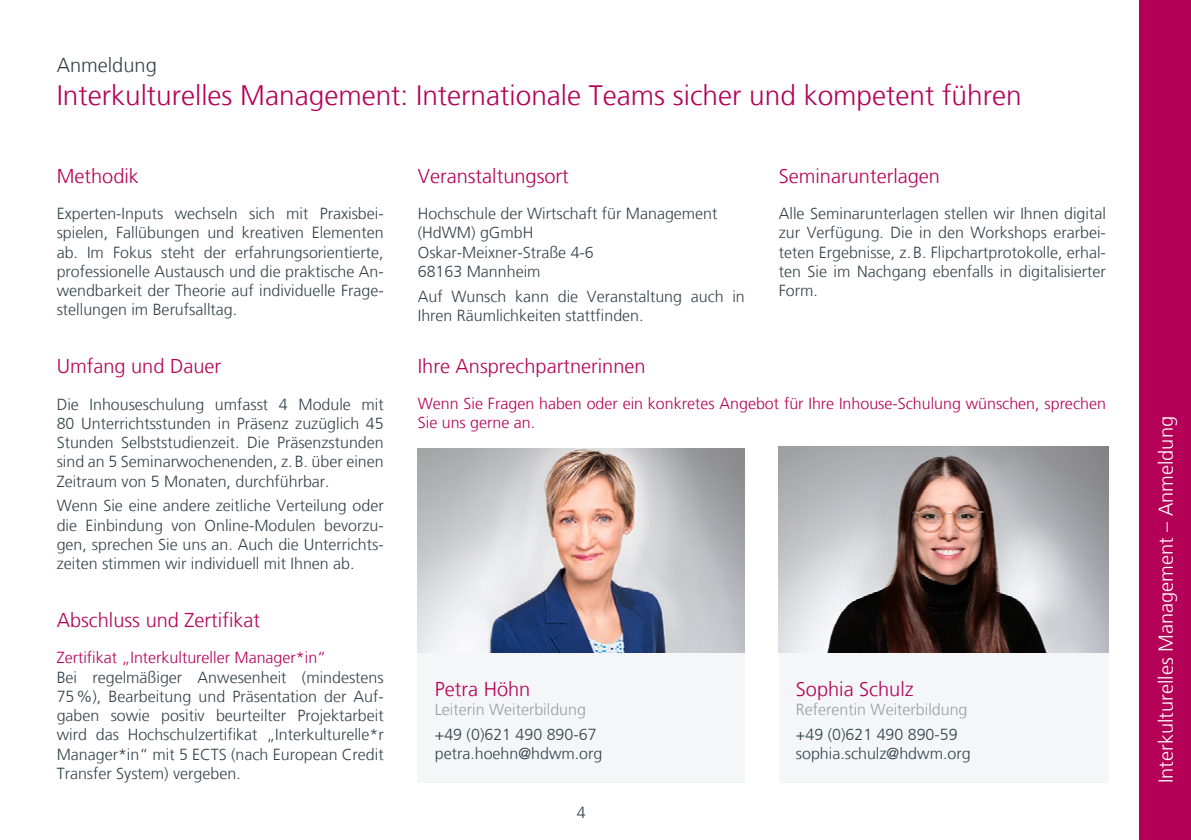
<style>
.page{position:relative;width:1191px;height:840px;background:#fff}
.page>*{position:absolute;margin:0;border:0;box-sizing:border-box;transform-origin:0 0}
.t1{font:300 28px "Frutiger LT";color:#b40056}
.t2{font:300 20px "Frutiger LT";color:#b40056}
.t3{font:300 20px "Frutiger LT";color:#fff}
.t4{font:300 20px "Frutiger LT";color:#33424a}
.t5{font:300 16px/19.2px "Frutiger LT";color:#33424a;text-align:justify}
.t6{font:300 16px/19.2px "Frutiger LT";color:#b40056}
.t7{font:300 16px "Frutiger LT";color:#9d9d9c}
</style>
<div class="page">
<div style="left:1140px;top:0;width:51px;height:839px;background:#b40056"></div>
<div style="left:779px;top:652px;width:329px;height:130px;background:#f4f6f8"></div>
<div style="left:418px;top:652px;width:327px;height:130px;background:#f4f6f8"></div>
<img style="left:779px;top:446px;width:329px;height:206px">
<img style="left:418px;top:448px;width:327px;height:204px">
<p class="t4" style="left:57px;top:53px;width:102px">Anmeldung</p>
<h1 class="t1" style="left:57px;top:80px;width:966px">Interkulturelles Management: Internationale Teams sicher und kompetent führen</h1>
<p class="t2" style="left:57px;top:165px;width:84px">Methodik</p>
<p class="t5" style="left:57px;top:204px;width:328px">Experten-Inputs wechseln sich mit Praxisbei&shy;spielen, Fallübungen und kreativen Elementen ab. Im Fokus steht der erfahrungsorientierte, professionelle Austausch und die praktische An&shy;wendbarkeit der Theorie auf individuelle Frage&shy;stellungen im Berufsalltag.</p>
<p class="t2" style="left:57px;top:355px;width:166px">Umfang und Dauer</p>
<p class="t5" style="left:57px;top:394px;width:328px">Die Inhouseschulung umfasst 4 Module mit 80 Unterrichtsstunden in Präsenz zuzüglich 45<br>Stunden Selbststudienzeit. Die Präsenzstunden sind an 5 Seminarwochenenden, z.B. über einen Zeitraum von 5 Monaten, durchführbar.</p>
<p class="t5" style="left:57px;top:496px;width:328px">Wenn Sie eine andere zeitliche Verteilung oder die Einbindung von Online-Modulen bevorzu&shy;gen, sprechen Sie uns an. Auch die Unterrichts&shy;zeiten stimmen wir individuell mit Ihnen ab.</p>
<p class="t2" style="left:57px;top:608px;width:205px">Abschluss und Zertifikat</p>
<p class="t6" style="left:57px;top:648px;width:271px">Zertifikat „Interkultureller Manager*in“</p>
<p class="t5" style="left:57px;top:667px;width:328px">Bei regelmäßiger Anwesenheit (mindestens 75%), Bearbeitung und Präsentation der Auf&shy;gaben sowie positiv beurteilter Projektarbeit wird das Hochschulzertifikat „Interkulturelle*r Manager*in“ mit 5 ECTS (nach European Credit Transfer System) vergeben.</p>
<p class="t2" style="left:418px;top:165px;width:153px">Veranstaltungsort</p>
<p class="t5" style="left:418px;top:204px;width:301px;text-align:left">Hochschule der Wirtschaft für Management (HdWM) gGmbH<br>Oskar-Meixner-Straße 4-6<br>68163 Mannheim</p>
<p class="t5" style="left:418px;top:287px;width:328px">Auf Wunsch kann die Veranstaltung auch in<br>Ihren Räumlichkeiten stattfinden.</p>
<p class="t2" style="left:779px;top:165px;width:163px">Seminarunterlagen</p>
<p class="t5" style="left:779px;top:204px;width:328px">Alle Seminarunterlagen stellen wir Ihnen digital zur Verfügung. Die in den Workshops erarbei&shy;teten Ergebnisse, z.B. Flipchartprotokolle, erhal&shy;ten Sie im Nachgang ebenfalls in digitalisierter Form.</p>
<p class="t2" style="left:418px;top:354px;width:229px">Ihre Ansprechpartnerinnen</p>
<p class="t6" style="left:418px;top:393px;width:689px">Wenn Sie Fragen haben oder ein konkretes Angebot für Ihre Inhouse-Schulung wünschen, sprechen<br>Sie uns gerne an.</p>
<p class="t2" style="left:435px;top:677px;width:97px">Petra Höhn</p>
<p class="t7" style="left:435px;top:700px;width:153px">Leiterin Weiterbildung</p>
<p class="t5" style="left:435px;top:724px;width:169px">+49 (0)621 490 890-67 petra.hoehn@hdwm.org</p>
<p class="t5" style="left:577px;top:802px;width:10px">4</p>
<p class="t2" style="left:796px;top:677px;width:119px">Sophia Schulz</p>
<p class="t7" style="left:796px;top:700px;width:173px">Referentin Weiterbildung</p>
<p class="t5" style="left:796px;top:724px;width:176px">+49 (0)621 490 890-59 sophia.schulz@hdwm.org</p>
<p class="t3" style="left:1154px;top:782px;width:368px;rotate:-90deg">Interkulturelles Management – Anmeldung</p>
</div>
